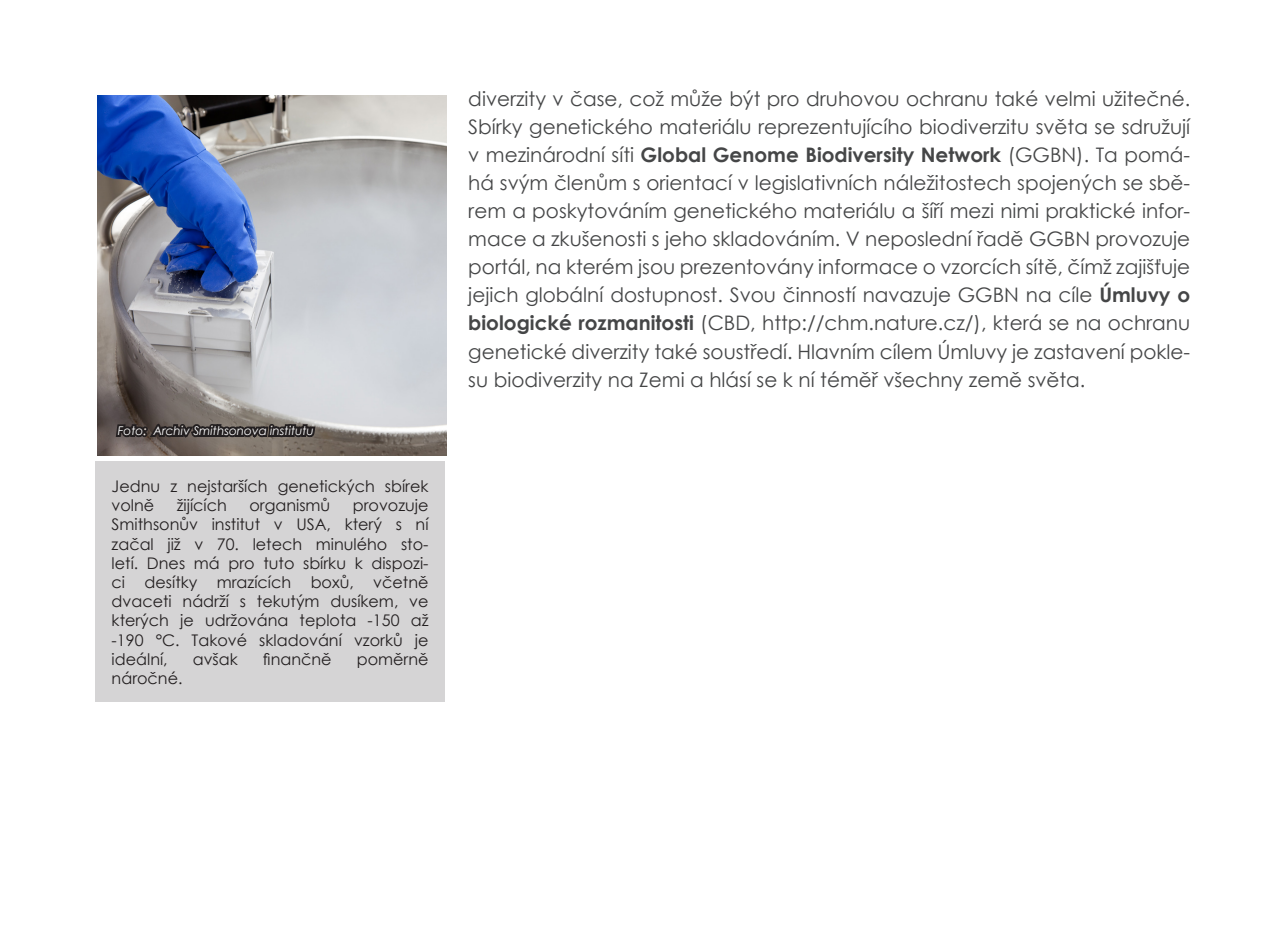
<style>
.page{position:relative;width:1287px;height:936px;background:#fff}
.page>*{position:absolute;margin:0;border:0;box-sizing:border-box;transform-origin:0 0}
.t1{font:20px/28px "Century Gothic";color:#454647;text-align:justify}
.t2{font:16px/19.2px "Century Gothic";color:#231f20}
.t3{font:italic 12px "Century Gothic";color:#fff}
.s1{font-weight:700}
</style>
<div class="page">
<img style="left:97px;top:96px;width:349px;height:359px">
<div style="left:95px;top:461px;width:350px;height:240px;background:#d5d4d5"></div>
<svg style="left:113px;top:369px;width:205px;height:76px;background:#837e7c"></svg>
<p class="t3" style="left:118px;top:422px;width:197px">Foto: Archiv Smithsonova institutu</p>
<p class="t2" style="left:112px;top:476px;width:318px">Jednu z nejstarších genetických sbírek volně</p>
<p class="t2" style="left:177px;top:495px;width:52px">žijících</p>
<p class="t2" style="left:249px;top:495px;width:82px">organismů</p>
<p class="t2" style="left:112px;top:495px;width:318px;text-align:justify;text-indent:241px">provozuje Smithsonův institut v USA, který s ní začal již v 70. letech minulého sto&shy;letí. Dnes má pro tuto sbírku k dispozi&shy;ci desítky mrazících boxů, včetně dvaceti nádrží s tekutým dusíkem, ve kterých je udržována teplota -150 až -190 °C. Takové skladování vzorků je ideální,</p>
<p class="t2" style="left:193px;top:649px;width:46px">avšak</p>
<p class="t2" style="left:263px;top:649px;width:70px">finančně</p>
<p class="t2" style="left:357px;top:649px;width:73px">poměrně</p>
<p class="t2" style="left:112px;top:668px;width:72px">náročné.</p>
<p class="t1" style="left:468px;top:85px;width:723px">diverzity v čase, což může být pro druhovou ochranu také velmi užitečné.<br>Sbírky genetického materiálu reprezentujícího biodiverzitu světa se sdružují v mezinárodní síti <span class="s1">Global Genome Biodiversity Network</span> (GGBN). Ta pomá&shy;há svým členům s orientací v legislativních náležitostech spojených se sbě&shy;rem a poskytováním genetického materiálu a šíří mezi nimi praktické infor&shy;mace a zkušenosti s jeho skladováním. V neposlední řadě GGBN provozuje portál, na kterém jsou prezentovány informace o vzorcích sítě, čímž zajišťuje jejich globální dostupnost. Svou činností navazuje GGBN na cíle <span class="s1">Úmluvy o biologické rozmanitosti</span> (CBD, http://chm.nature.cz/), která se na ochranu genetické diverzity také soustředí. Hlavním cílem Úmluvy je zastavení pokle&shy;su biodiverzity na Zemi a hlásí se k ní téměř všechny země světa.</p>
</div>
